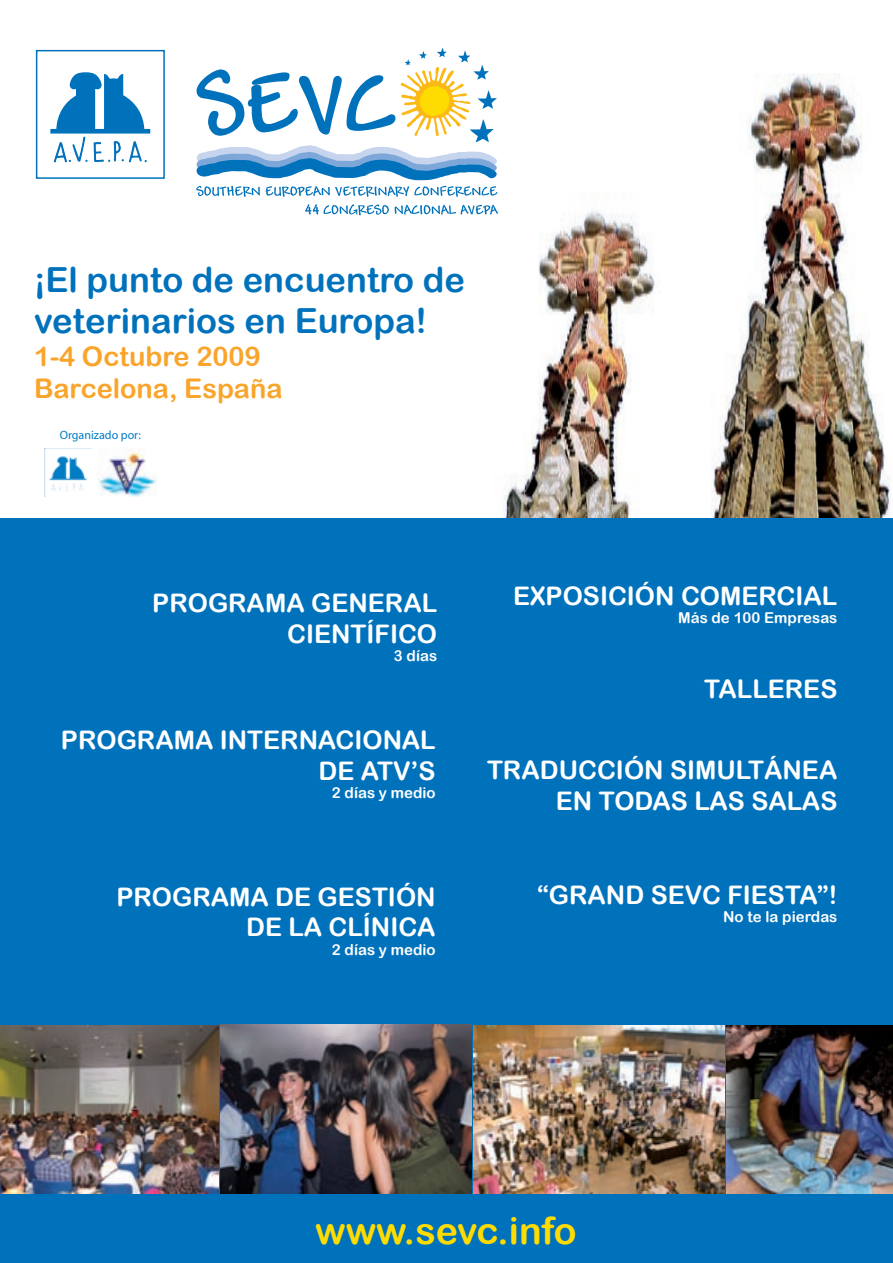
<style>
.page{position:relative;width:893px;height:1263px;background:#fff}
.page>*{position:absolute;margin:0;border:0;box-sizing:border-box;transform-origin:0 0}
.t1{font:37.65px "Arial Rounded MT Bold";color:#ffdc01}
.t2{font:34.65px/41.5px "Arial Rounded MT Bold";color:#0072bc}
.t3{font:27.15px/32.5px "Arial Rounded MT Bold";color:#f9a42a}
.t4{font:25.65px/30.8px "Arial Rounded MT Bold";color:#fff;text-align:right}
.t5{font:15px "Arial Rounded MT Bold";color:#fff}
.t6{font:12px "Myriad";color:#007dc4}
</style>
<div class="page">
<img style="left:359px;top:74px;width:532px;height:444px">
<div style="left:0;top:518px;width:893px;height:745px;background:#0072bc"></div>
<svg style="left:44px;top:448px;width:54px;height:49px"></svg>
<img style="left:98px;top:447px;width:59px;height:50px">
<img style="left:45px;top:448px;width:47px;height:48px">
<img style="left:473px;top:1025px;width:420px;height:168px">
<img style="left:0;top:1025px;width:471px;height:168px">
<svg style="left:305px;top:204px;width:84px;height:11px"></svg>
<svg style="left:395px;top:205px;width:103px;height:10px"></svg>
<svg style="left:196px;top:186px;width:64px;height:11px"></svg>
<svg style="left:266px;top:186px;width:231px;height:11px"></svg>
<svg style="left:196px;top:48px;width:304px;height:132px"></svg>
<div style="left:36px;top:50px;width:129px;height:129px;border:2px solid #0072bc"></div>
<svg style="left:50px;top:72px;width:101px;height:91px"></svg>
<h2 class="t2" style="left:34px;top:258px;width:432px">¡El punto de encuentro de veterinarios en Europa!</h2>
<p class="t3" style="left:34px;top:339px;width:250px">1-4 Octubre 2009<br>Barcelona, España</p>
<p class="t6" style="left:60px;top:429px;width:83px">Organizado por:</p>
<p class="t4" style="left:152px;top:587px;width:286px">PROGRAMA GENERAL<br>CIENTÍFICO</p>
<p class="t5" style="left:394px;top:647px;width:45px">3 días</p>
<p class="t4" style="left:61px;top:724px;width:376px">PROGRAMA INTERNACIONAL<br>DE ATV’S</p>
<p class="t5" style="left:332px;top:784px;width:105px">2 días y medio</p>
<p class="t4" style="left:116px;top:881px;width:321px">PROGRAMA DE GESTIÓN<br>DE LA CLÍNICA</p>
<p class="t5" style="left:332px;top:940px;width:105px">2 días y medio</p>
<p class="t4" style="left:513px;top:580px;width:326px">EXPOSICIÓN COMERCIAL</p>
<p class="t5" style="left:678px;top:609px;width:161px">Más de 100 Empresas</p>
<p class="t4" style="left:704px;top:673px;width:135px">TALLERES</p>
<p class="t4" style="left:487px;top:754px;width:352px">TRADUCCIÓN SIMULTÁNEA<br>EN TODAS LAS SALAS</p>
<p class="t4" style="left:537px;top:879px;width:302px">“GRAND SEVC FIESTA”!</p>
<p class="t5" style="left:723px;top:908px;width:116px">No te la pierdas</p>
<h1 class="t1" style="left:315px;top:1209px;width:263px">www.sevc.info</h1>
</div>
